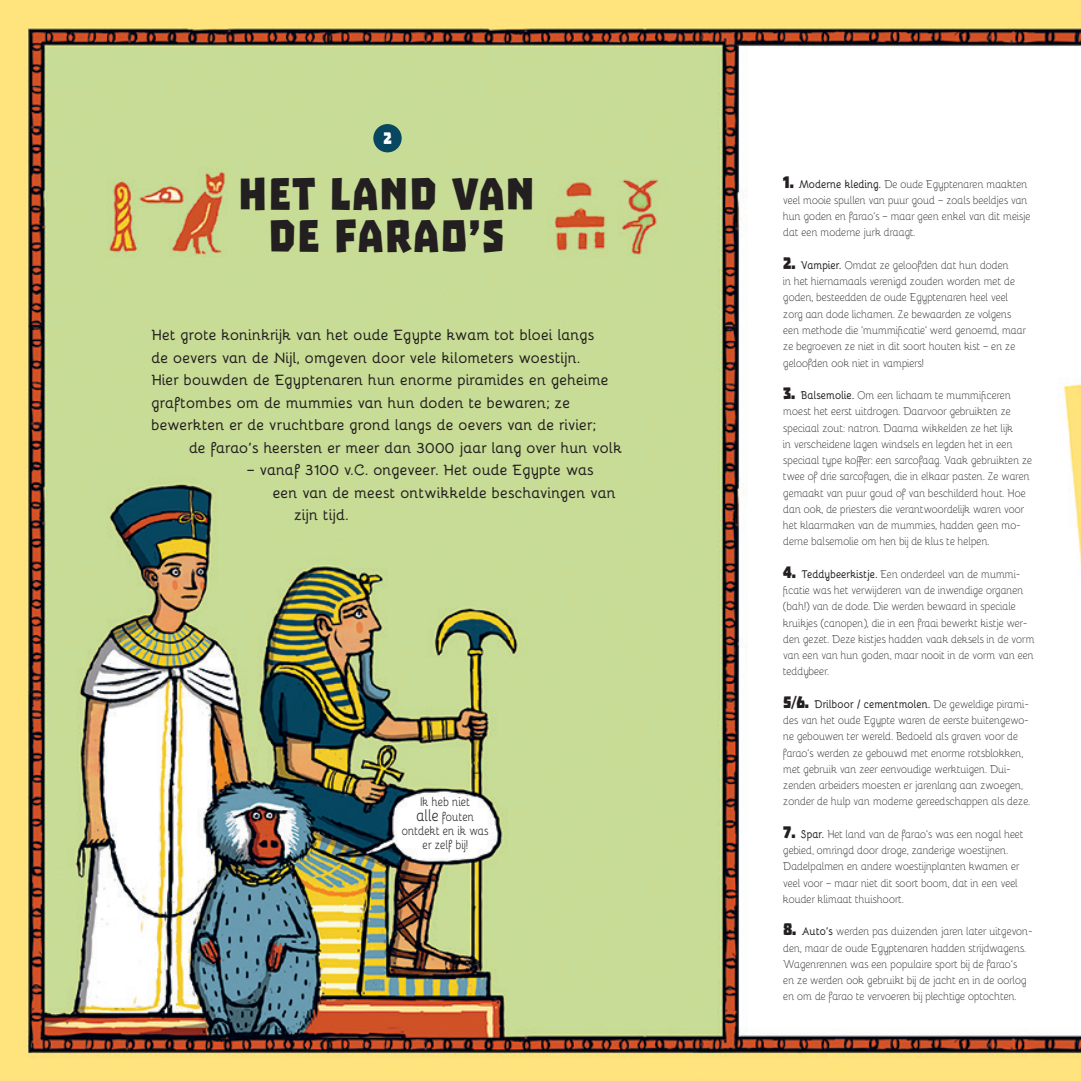
<style>
.page{position:relative;width:1081px;height:1081px;background:#fff}
.page>*{position:absolute;margin:0;border:0;box-sizing:border-box;transform-origin:0 0}
.t1{font:51.25px "Troika";letter-spacing:.04em;color:#231f20;scale:.91 1}
.t2{font:18.75px "Troika";color:#fff;scale:.91 1}
.t3{font:700 15px/22.5px "Bellota";letter-spacing:-.02em;color:#231f20}
.t4{font:12.5px "Bellota";letter-spacing:-.01em;color:#231f20;scale:.85 1}
.t5{font:300 11.25px/16.2px "Bellota";letter-spacing:-.015em;color:#231f20;scale:.91 1}
.s1{font-size:16.25px}
.s2{font-family:"Troika";font-weight:400;font-size:18.75px}
.s3{font-weight:700}
</style>
<div class="page">
<img style="left:0;top:0;width:1081px;height:1081px">
<div style="left:373px;top:124px;width:29px;height:28px;background:#084760;border-radius:50%"></div>
<p class="t2" style="left:384px;top:128px;width:10px">2</p>
<p class="t1" style="left:239px;top:165px;width:326px">HET LAND VAN</p>
<p class="t1" style="left:269px;top:207px;width:260px">DE FARAO’S</p>
<p class="t3" style="left:151px;top:323px;width:459px">Het grote koninkrijk van het oude Egypte kwam tot bloei langs de oevers van de Nijl, omgeven door vele kilometers woestijn.<br>Hier bouwden de Egyptenaren hun enorme piramides en geheime graftombes om de mummies van hun doden te bewaren; ze bewerkten er de vruchtbare grond langs de oevers van de rivier;</p>
<p class="t3" style="left:189px;top:435px;width:435px">de farao’s heersten er meer dan 3000 jaar lang over hun volk</p>
<p class="t3" style="left:247px;top:458px;width:349px">– vanaf 3100 v.C. ongeveer. Het oude Egypte was</p>
<p class="t3" style="left:294px;top:480px;width:323px;text-indent:-21px">een van de meest ontwikkelde beschavingen van zijn tijd.</p>
<p class="t4" style="left:420px;top:792px;width:60px">Ik heb niet</p>
<p class="t4" style="left:416px;top:806px;width:70px"><span class="s1">alle</span> fouten</p>
<p class="t4" style="left:402px;top:821px;width:104px">ontdekt en ik was</p>
<p class="t4" style="left:423px;top:835px;width:55px">er zelf bij!</p>
<p class="t5" style="left:783px;top:175px;width:273px"><span class="s2">1.</span> <span class="s3">Moderne kleding.</span> De oude Egyptenaren maakten veel mooie spullen van puur goud – zoals beeldjes van hun goden en farao’s – maar geen enkel van dit meisje dat een moderne jurk draagt.</p>
<p class="t5" style="left:783px;top:256px;width:268px"><span class="s2">2.</span> <span class="s3">Vampier.</span> Omdat ze geloofden dat hun doden<br>in het hiernamaals verenigd zouden worden met de goden, besteedden de oude Egyptenaren heel veel zorg aan dode lichamen. Ze bewaarden ze volgens een methode die ‘mummificatie’ werd genoemd, maar ze begroeven ze niet in dit soort houten kist – en ze geloofden ook niet in vampiers!</p>
<p class="t5" style="left:783px;top:386px;width:275px"><span class="s2">3.</span> <span class="s3">Balsemolie.</span> Om een lichaam te mummificeren moest het eerst uitdrogen. Daarvoor gebruikten ze speciaal zout: natron. Daarna wikkelden ze het lijk<br>in verscheidene lagen windsels en legden het in een speciaal type koffer: een sarcofaag. Vaak gebruikten ze twee of drie sarcofagen, die in elkaar pasten. Ze waren gemaakt van puur goud of van beschilderd hout. Hoe dan ook, de priesters die verantwoordelijk waren voor het klaarmaken van de mummies, hadden geen mo&shy;derne balsemolie om hen bij de klus te helpen.</p>
<p class="t5" style="left:783px;top:565px;width:278px"><span class="s2">4.</span> <span class="s3">Teddybeerkistje.</span> Een onderdeel van de mummi&shy;ficatie was het verwijderen van de inwendige organen (bah!) van de dode. Die werden bewaard in speciale kruikjes (canopen), die in een fraai bewerkt kistje wer&shy;den gezet. Deze kistjes hadden vaak deksels in de vorm van een van hun goden, maar nooit in de vorm van een teddybeer.</p>
<p class="t5" style="left:783px;top:695px;width:272px;text-align:justify"><span class="s2">5/6.</span> <span class="s3">Drilboor / cementmolen.</span> De geweldige pirami&shy;des van het oude Egypte waren de eerste buitengewo&shy;ne gebouwen ter wereld. Bedoeld als graven voor de</p>
<p class="t5" style="left:783px;top:744px;width:273px">farao’s werden ze gebouwd met enorme rotsblokken, met gebruik van zeer eenvoudige werktuigen. Dui&shy;zenden arbeiders moesten er jarenlang aan zwoegen, zonder de hulp van moderne gereedschappen als deze.</p>
<p class="t5" style="left:783px;top:825px;width:266px"><span class="s2">7.</span> <span class="s3">Spar.</span> Het land van de farao’s was een nogal heet gebied, omringd door droge, zanderige woestijnen.</p>
<p class="t5" style="left:783px;top:857px;width:261px">Dadelpalmen en andere woestijnplanten kwamen er veel voor – maar niet dit soort boom, dat in een veel kouder klimaat thuishoort.</p>
<p class="t5" style="left:783px;top:922px;width:276px"><span class="s2">8.</span> <span class="s3">Auto’s</span> werden pas duizenden jaren later uitgevon&shy;den, maar de oude Egyptenaren hadden strijdwagens.<br>Wagenrennen was een populaire sport bij de farao’s<br>en ze werden ook gebruikt bij de jacht en in de oorlog en om de farao te vervoeren bij plechtige optochten.</p>
</div>
